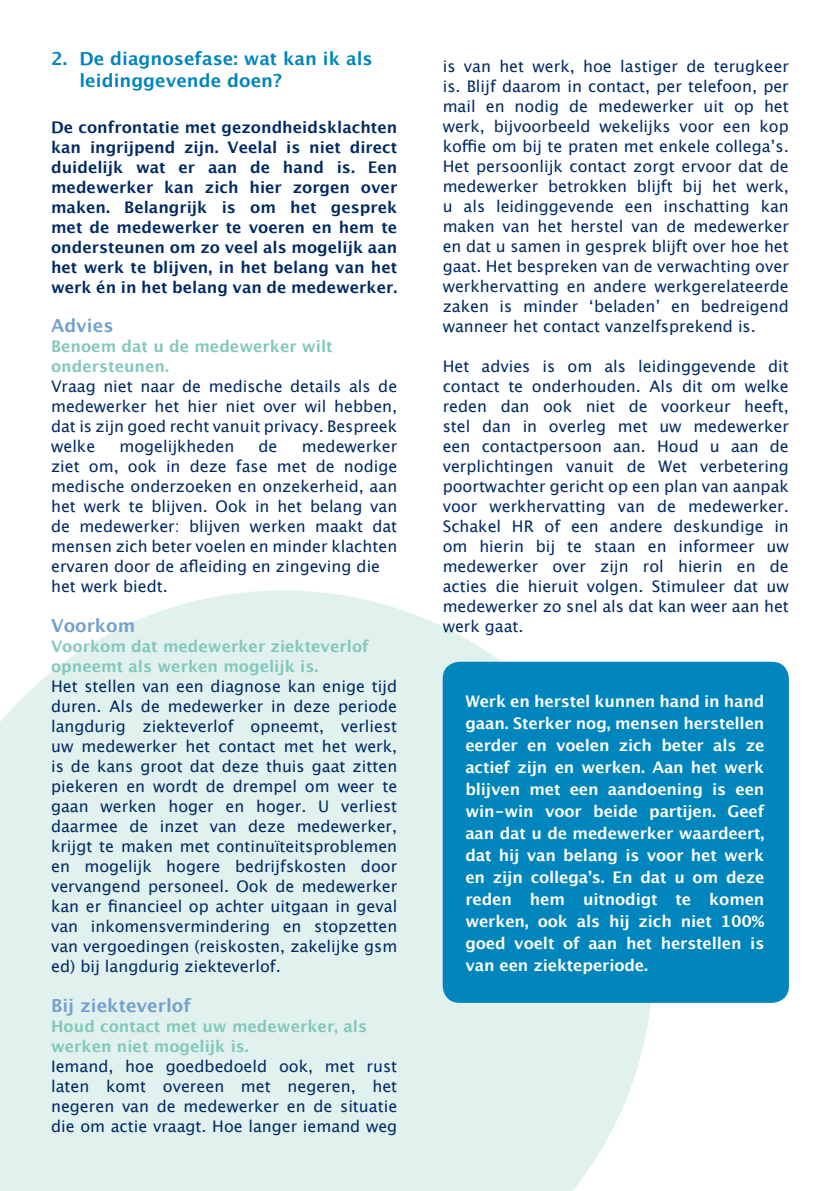
<style>
.page{position:relative;width:840px;height:1191px;background:#fff}
.page>*{position:absolute;margin:0;border:0;box-sizing:border-box;transform-origin:0 0}
.t1{font:700 18px/22px "Lucida Grande";color:#0085bd}
.t2{font:700 18px "Lucida Grande";color:#73a0ce}
.t3{font:16px/20px "Lucida Grande";color:#002a64;text-align:justify}
.t4{font:700 16px/22px "Lucida Grande";letter-spacing:-.01em;color:#fff;text-align:justify}
.t5{font:700 16px/20px "Lucida Grande";color:#002a64;text-align:justify}
.t6{font:700 16px/20px "Lucida Grande";color:#82c7bb}
</style>
<div class="page">
<svg style="left:0;top:590px;width:653px;height:601px;background:#e3f2ef"></svg>
<div style="left:442px;top:662px;width:346px;height:340px;background:#0085bd;border-radius:17px"></div>
<p class="t1" style="left:79px;top:48px;width:295px;text-indent:-28px">2. De diagnosefase: wat kan ik als leidinggevende doen?</p>
<p class="t5" style="left:51px;top:117px;width:347px">De confrontatie met gezondheidsklachten kan ingrijpend zijn. Veelal is niet direct duidelijk wat er aan de hand is. Een medewerker kan zich hier zorgen over maken. Belangrijk is om het gesprek met de medewerker te voeren en hem te ondersteunen om zo veel als mogelijk aan het werk te blijven, in het belang van het werk én in het belang van de medewerker.</p>
<p class="t2" style="left:51px;top:311px;width:64px">Advies</p>
<p class="t6" style="left:51px;top:336px;width:283px">Benoem dat u de medewerker wilt ondersteunen.</p>
<p class="t3" style="left:51px;top:376px;width:347px">Vraag niet naar de medische details als de medewerker het hier niet over wil hebben, dat is zijn goed recht vanuit privacy. Bespreek welke</p>
<p class="t3" style="left:51px;top:436px;width:347px;text-align:left;text-indent:250px">medewerker ziet om, ook in deze fase met de nodige medische onderzoeken en onzekerheid, aan het werk te blijven. Ook in het belang van de medewerker: blijven werken maakt dat mensen zich beter voelen en minder klachten ervaren door de afleiding en zingeving die het werk biedt.</p>
<p class="t2" style="left:51px;top:611px;width:86px">Voorkom</p>
<p class="t6" style="left:51px;top:636px;width:319px">Voorkom dat medewerker ziekteverlof opneemt als werken mogelijk is.</p>
<p class="t3" style="left:51px;top:676px;width:347px">Het stellen van een diagnose kan enige tijd duren. Als de medewerker in deze periode langdurig ziekteverlof opneemt, verliest uw medewerker het contact met het werk, is de kans groot dat deze thuis gaat zitten piekeren en wordt de drempel om weer te gaan werken hoger en hoger. U verliest daarmee de inzet van deze medewerker, krijgt te maken met continuïteitsproblemen en mogelijk hogere bedrijfskosten door vervangend personeel. Ook de medewerker kan er financieel op achter uitgaan in geval van inkomensvermindering en stopzetten van vergoedingen (reiskosten, zakelijke gsm ed) bij langdurig ziekteverlof.</p>
<p class="t2" style="left:51px;top:991px;width:141px">Bij ziekteverlof</p>
<p class="t6" style="left:51px;top:1016px;width:317px">Houd contact met uw medewerker, als werken niet mogelijk is.</p>
<p class="t3" style="left:51px;top:1056px;width:347px">Iemand, hoe goedbedoeld ook, met rust laten komt overeen met negeren, het negeren van de medewerker en de situatie die om actie vraagt. Hoe langer iemand weg</p>
<p class="t3" style="left:119px;top:436px;width:116px">mogelijkheden</p>
<p class="t3" style="left:258px;top:436px;width:20px">de</p>
<p class="t3" style="left:442px;top:56px;width:347px">is van het werk, hoe lastiger de terugkeer is. Blijf daarom in contact, per telefoon, per mail en nodig de medewerker uit op het werk, bijvoorbeeld wekelijks voor een kop koffie om bij te praten met enkele collega’s.<br>Het persoonlijk contact zorgt ervoor dat de medewerker betrokken blijft bij het werk, u als leidinggevende een inschatting kan maken van het herstel van de medewerker en dat u samen in gesprek blijft over hoe het gaat. Het bespreken van de verwachting over werkhervatting en andere werkgerelateerde zaken is minder ‘beladen’ en bedreigend wanneer het contact vanzelfsprekend is.</p>
<p class="t3" style="left:442px;top:356px;width:347px">Het advies is om als leidinggevende dit contact te onderhouden. Als dit om welke reden dan ook niet de voorkeur heeft, stel dan in overleg met uw medewerker een contactpersoon aan. Houd u aan de verplichtingen vanuit de Wet verbetering poortwachter gericht op een plan van aanpak voor werkhervatting van de medewerker.<br>Schakel HR of een andere deskundige in om hierin bij te staan en informeer uw medewerker over zijn rol hierin en de acties die hieruit volgen. Stimuleer dat uw medewerker zo snel als dat kan weer aan het werk gaat.</p>
<p class="t4" style="left:465px;top:689px;width:300px">Werk en herstel kunnen hand in hand gaan. Sterker nog, mensen herstellen eerder en voelen zich beter als ze actief zijn en werken. Aan het werk blijven met een aandoening is een win-win voor beide partijen. Geef aan dat u de medewerker waardeert, dat hij van belang is voor het werk en zijn collega’s. En dat u om deze reden hem uitnodigt te komen werken, ook als hij zich niet 100% goed voelt of aan het herstellen is van een ziekteperiode.</p>
</div>
